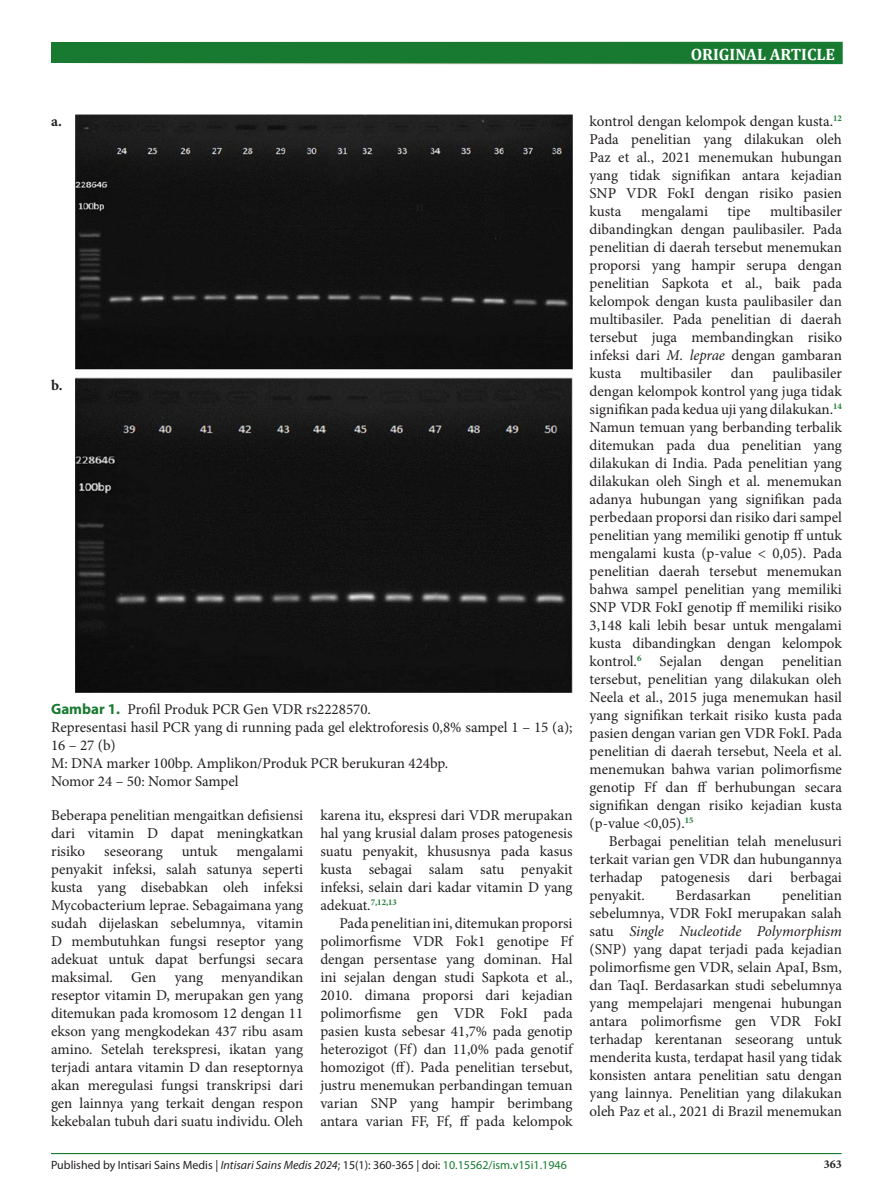
<style>
.page{position:relative;width:893px;height:1191px;background:#fff}
.page>*{position:absolute;margin:0;border:0;box-sizing:border-box;transform-origin:0 0}
.t1{font:700 16.5px "Cambria";color:#fff}
.Judul_Gambar_Indones{font:15px/18px "Minion Pro";color:#231f20;text-align:justify}
.t2{font:700 15px "Minion Pro";color:#231f20}
.t3{font:12px "Myriad Pro";color:#231f20}
.t4{font:700 12px "Minion Pro";color:#231f20}
.s1{font-family:"Myriad Pro";font-weight:700;color:#187a30}
.s2{font-style:italic}
.s3{color:#187a30}
</style>
<div class="page">
<div style="left:51px;top:42px;width:792px;height:22px;background:#187a30"></div>
<hr style="left:51px;top:1153px;width:790px;height:1px;background:#187a30">
<img style="left:75px;top:115px;width:498px;height:577px">
<p class="t1" style="left:691px;top:43px;width:146px">ORIGINAL ARTICLE</p>
<p class="t2" style="left:51px;top:110px;width:12px">a.</p>
<p class="t2" style="left:51px;top:375px;width:13px">b.</p>
<p class="Judul_Gambar_Indones" style="left:51px;top:700px;width:321px"><span class="s1">Gambar 1.</span> Profil Produk PCR Gen VDR rs2228570.</p>
<p class="Judul_Gambar_Indones" style="left:51px;top:718px;width:523px">Representasi hasil PCR yang di running pada gel elektroforesis 0,8% sampel 1 – 15 (a);<br>16 – 27 (b)</p>
<p class="Judul_Gambar_Indones" style="left:51px;top:754px;width:399px">M: DNA marker 100bp. Amplikon/Produk PCR berukuran 424bp.</p>
<p class="Judul_Gambar_Indones" style="left:51px;top:772px;width:189px">Nomor 24 – 50: Nomor Sampel</p>
<p class="Judul_Gambar_Indones" style="left:51px;top:806px;width:254px">Beberapa penelitian mengaitkan defisiensi dari vitamin D dapat meningkatkan risiko</p>
<p class="Judul_Gambar_Indones" style="left:320px;top:806px;width:254px">karena itu, ekspresi dari VDR merupakan hal yang krusial dalam proses patogenesis suatu penyakit, khususnya pada kasus kusta sebagai salam satu penyakit infeksi, selain dari kadar vitamin D yang adekuat.<sup>7,12,13</sup></p>
<p class="Judul_Gambar_Indones" style="left:320px;top:914px;width:254px;text-indent:19px">Pada penelitian ini, ditemukan proporsi polimorfisme VDR Fok1 genotipe Ff dengan persentase yang dominan. Hal ini sejalan dengan studi Sapkota et al., 2010. dimana proporsi dari kejadian polimorfisme gen VDR FokI pada pasien kusta sebesar 41,7% pada genotip heterozigot (Ff) dan 11,0% pada genotif homozigot (ff). Pada penelitian tersebut, justru menemukan perbandingan temuan varian SNP yang hampir berimbang antara varian FF, Ff, ff pada kelompok</p>
<p class="Judul_Gambar_Indones" style="left:51px;top:842px;width:254px;text-indent:185px">mengalami penyakit infeksi, salah satunya seperti kusta yang disebabkan oleh infeksi Mycobacterium leprae. Sebagaimana yang sudah dijelaskan sebelumnya, vitamin D membutuhkan fungsi reseptor yang adekuat untuk dapat berfungsi secara maksimal. Gen yang menyandikan reseptor vitamin D, merupakan gen yang ditemukan pada kromosom 12 dengan 11 ekson yang mengkodekan 437 ribu asam amino. Setelah terekspresi, ikatan yang terjadi antara vitamin D dan reseptornya akan meregulasi fungsi transkripsi dari gen lainnya yang terkait dengan respon kekebalan tubuh dari suatu individu. Oleh</p>
<p class="Judul_Gambar_Indones" style="left:104px;top:842px;width:60px">seseorang</p>
<p class="Judul_Gambar_Indones" style="left:182px;top:842px;width:37px">untuk</p>
<p class="Judul_Gambar_Indones" style="left:590px;top:112px;width:254px">kontrol dengan kelompok dengan kusta.<sup>12<br></sup>Pada penelitian yang dilakukan oleh Paz et al., 2021 menemukan hubungan yang tidak signifikan antara kejadian SNP VDR FokI dengan risiko pasien kusta</p>
<p class="Judul_Gambar_Indones" style="left:590px;top:202px;width:254px;text-indent:180px">multibasiler dibandingkan dengan paulibasiler. Pada penelitian di daerah tersebut menemukan proporsi yang hampir serupa dengan penelitian Sapkota et al., baik pada kelompok dengan kusta paulibasiler dan multibasiler. Pada penelitian di daerah tersebut juga membandingkan risiko infeksi dari <span class="s2">M. leprae</span> dengan gambaran kusta</p>
<p class="Judul_Gambar_Indones" style="left:641px;top:202px;width:68px">mengalami</p>
<p class="Judul_Gambar_Indones" style="left:728px;top:202px;width:24px">tipe</p>
<p class="Judul_Gambar_Indones" style="left:590px;top:364px;width:254px;text-indent:183px">paulibasiler dengan kelompok kontrol yang juga tidak signifikan pada kedua uji yang dilakukan.<sup>14<br></sup>Namun temuan yang berbanding terbalik ditemukan pada dua penelitian yang dilakukan di India. Pada penelitian yang dilakukan oleh Singh et al. menemukan adanya hubungan yang signifikan pada perbedaan proporsi dan risiko dari sampel penelitian yang memiliki genotip ff untuk mengalami kusta (p-value &lt; 0,05). Pada penelitian daerah tersebut menemukan bahwa sampel penelitian yang memiliki SNP VDR FokI genotip ff memiliki risiko 3,148 kali lebih besar untuk mengalami kusta dibandingkan dengan kelompok kontrol.<sup>6</sup> Sejalan dengan penelitian tersebut, penelitian yang dilakukan oleh Neela et al., 2015 juga menemukan hasil yang signifikan terkait risiko kusta pada pasien dengan varian gen VDR FokI. Pada penelitian di daerah tersebut, Neela et al. menemukan bahwa varian polimorfisme genotip Ff dan ff berhubungan secara signifikan dengan risiko kejadian kusta (p-value &lt;0,05).<sup>15</sup></p>
<p class="Judul_Gambar_Indones" style="left:590px;top:832px;width:254px;text-indent:19px">Berbagai penelitian telah menelusuri terkait varian gen VDR dan hubungannya terhadap patogenesis dari berbagai penyakit.</p>
<p class="Judul_Gambar_Indones" style="left:640px;top:364px;width:73px">multibasiler</p>
<p class="Judul_Gambar_Indones" style="left:731px;top:364px;width:24px">dan</p>
<p class="Judul_Gambar_Indones" style="left:590px;top:886px;width:254px;text-indent:192px">penelitian sebelumnya, VDR FokI merupakan salah satu <span class="s2">Single Nucleotide Polymorphism </span>(SNP) yang dapat terjadi pada kejadian polimorfisme gen VDR, selain ApaI, Bsm, dan TaqI. Berdasarkan studi sebelumnya yang mempelajari mengenai hubungan antara polimorfisme gen VDR FokI terhadap kerentanan seseorang untuk menderita kusta, terdapat hasil yang tidak konsisten antara penelitian satu dengan yang lainnya. Penelitian yang dilakukan oleh Paz et al., 2021 di Brazil menemukan</p>
<p class="Judul_Gambar_Indones" style="left:676px;top:886px;width:77px">Berdasarkan</p>
<p class="t3" style="left:51px;top:1157px;width:517px">Published by Intisari Sains Medis | <span class="s2">Intisari Sains Medis 2024</span>; 15(1): 360-365 | doi: <span class="s3">10.15562/ism.v15i1.1946</span></p>
<p class="t4" style="left:824px;top:1156px;width:19px">363</p>
</div>
